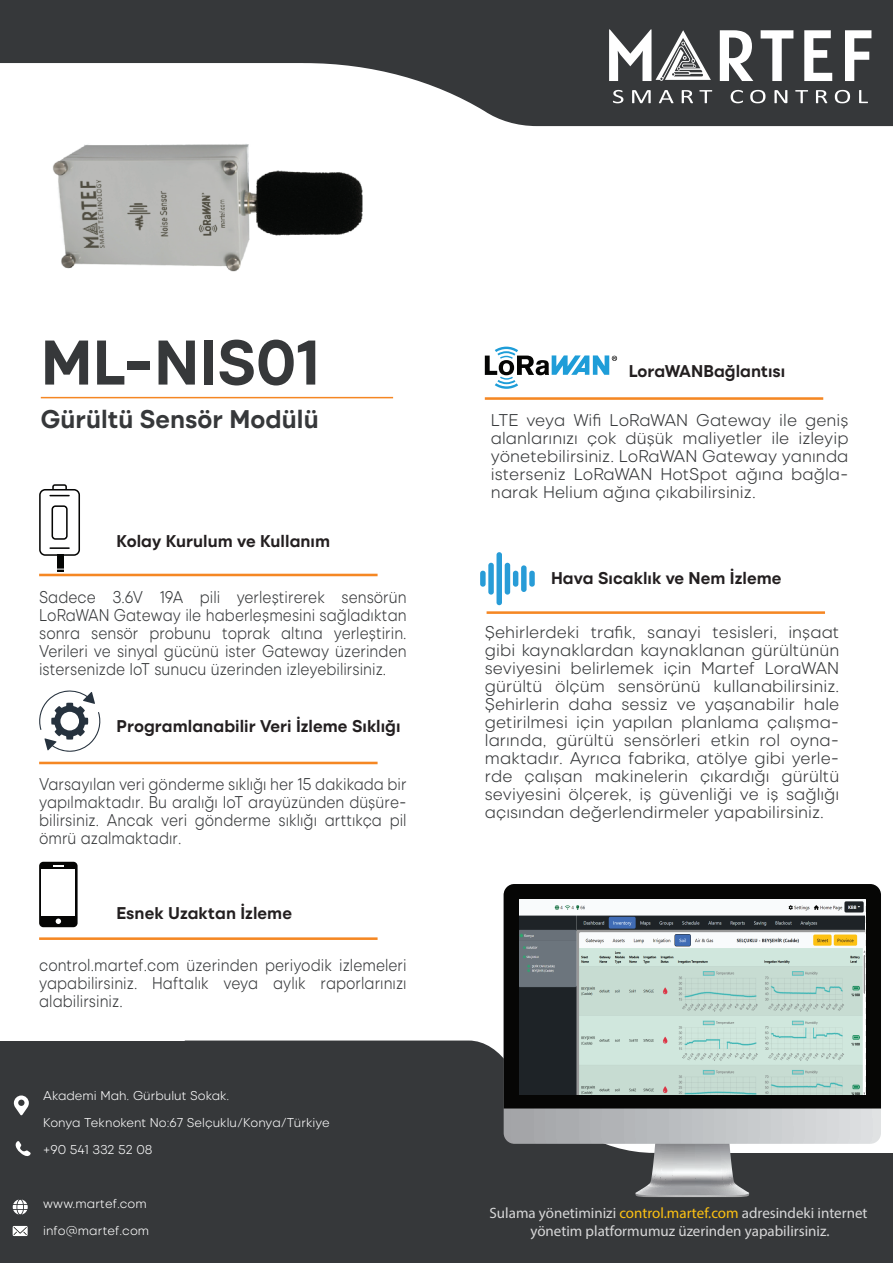
<style>
.page{position:relative;width:893px;height:1263px;background:#fff}
.page>*{position:absolute;margin:0;border:0;box-sizing:border-box;transform-origin:0 0}
.t1{font:700 62.85px "Izmir";letter-spacing:.005em;color:#36383a}
.t2{font:700 25.5px "Izmir";letter-spacing:.005em;color:#36383a}
.t3{font:300 16.95px/18px "Izmir";letter-spacing:.005em;color:#36383a;text-align:justify}
.t4{font:300 16.95px/18px "Izmir";letter-spacing:.005em;color:#36383a;text-align:justify;scale:.9 1}
.t5{font:700 16.95px "Izmir";letter-spacing:.005em;color:#231f20}
.t6{font:15px/18px "Myriad Pro";color:#d7d7d8;text-align:center}
.t7{font:300 12.75px/27px "Izmir";letter-spacing:.005em;color:#fff}
.s1{color:#fdc112}
</style>
<div class="page">
<div style="left:185px;top:1040px;width:708px;height:223px;background:#36383a"></div>
<div style="left:0;top:1040px;width:185px;height:223px;background:#36383a"></div>
<hr style="left:39px;top:574px;width:339px;height:2px;background:#f58723">
<hr style="left:39px;top:762px;width:339px;height:2px;background:#f58723">
<hr style="left:39px;top:937px;width:339px;height:3px;background:#f58723">
<hr style="left:485px;top:397px;width:338px;height:3px;background:#f58723">
<hr style="left:487px;top:611px;width:338px;height:3px;background:#f58723">
<svg style="left:485px;top:347px;width:132px;height:42px"></svg>
<svg style="left:0;top:0;width:893px;height:126px;fill:#36383a"></svg>
<hr style="left:41px;top:397px;width:352px;height:1px;background:#f58723">
<div style="left:39px;top:862px;width:39px;height:65px;background:#050504;border-radius:4px"></div>
<div style="left:42px;top:869px;width:33px;height:47px;background:#fff"></div>
<svg style="left:56px;top:918px;width:5px;height:6px"></svg>
<svg style="left:13px;top:1226px;width:15px;height:10px"></svg>
<svg style="left:14px;top:1227px;width:13px;height:8px"></svg>
<svg style="left:15px;top:1141px;width:16px;height:15px"></svg>
<svg style="left:13px;top:1199px;width:15px;height:15px"></svg>
<svg style="left:14px;top:1095px;width:15px;height:20px"></svg>
<svg style="left:39px;top:690px;width:62px;height:62px"></svg>
<svg style="left:720px;top:30px;width:33px;height:51px"></svg>
<svg style="left:761px;top:30px;width:32px;height:51px"></svg>
<svg style="left:804px;top:30px;width:28px;height:51px"></svg>
<svg style="left:845px;top:30px;width:26px;height:51px"></svg>
<svg style="left:613px;top:90px;width:10px;height:13px"></svg>
<svg style="left:632px;top:90px;width:19px;height:13px"></svg>
<svg style="left:659px;top:90px;width:14px;height:13px"></svg>
<svg style="left:682px;top:90px;width:11px;height:13px"></svg>
<svg style="left:699px;top:90px;width:13px;height:13px"></svg>
<svg style="left:731px;top:90px;width:12px;height:13px"></svg>
<svg style="left:750px;top:90px;width:15px;height:13px"></svg>
<svg style="left:774px;top:90px;width:13px;height:13px"></svg>
<svg style="left:795px;top:90px;width:13px;height:13px"></svg>
<svg style="left:816px;top:90px;width:11px;height:13px"></svg>
<svg style="left:835px;top:90px;width:15px;height:13px"></svg>
<svg style="left:859px;top:90px;width:9px;height:13px"></svg>
<svg style="left:609px;top:29px;width:102px;height:52px"></svg>
<svg style="left:635px;top:1144px;width:114px;height:53px;background:#9fa0a2"></svg>
<svg style="left:504px;top:1108px;width:377px;height:36px;background:#bbbec0"></svg>
<svg style="left:504px;top:884px;width:377px;height:224px;background:#191918"></svg>
<img style="left:519px;top:900px;width:345px;height:194px">
<div style="left:534px;top:920px;width:29px;height:6px;background:#1e2327"></div>
<div style="left:520px;top:905px;width:33px;height:8px;background:#f9fbfc"></div>
<svg style="left:39px;top:484px;width:41px;height:72px"></svg>
<img style="left:57px;top:555px;width:7px;height:17px">
<svg style="left:480px;top:552px;width:55px;height:53px"></svg>
<img style="left:53px;top:144px;width:310px;height:127px">
<h1 class="t1" style="left:41px;top:318px;width:280px">ML-NIS01</h1>
<h2 class="t2" style="left:41px;top:401px;width:279px">Gürültü Sensör Modülü</h2>
<p class="t5" style="left:116px;top:529px;width:215px">Kolay Kurulum ve Kullanım</p>
<p class="t4" style="left:39px;top:587px;width:410px">Sadece 3.6V 19A pili yerleştirerek sensörün LoRaWAN Gateway ile haberleşmesini sağladıktan sonra sensör probunu toprak altına yerleştirin.<br>Verileri ve sinyal gücünü ister Gateway üzerinden istersenizde IoT sunucu üzerinden izleyebilirsiniz.</p>
<p class="t5" style="left:116px;top:714px;width:286px">Programlanabilir Veri İzleme Sıklığı</p>
<p class="t4" style="left:39px;top:774px;width:410px">Varsayılan veri gönderme sıklığı her 15 dakikada bir yapılmaktadır. Bu aralığı IoT arayüzünden düşüre&shy;bilirsiniz. Ancak veri gönderme sıklığı arttıkça pil ömrü azalmaktadır.</p>
<p class="t5" style="left:116px;top:901px;width:177px">Esnek Uzaktan İzleme</p>
<p class="t4" style="left:39px;top:955px;width:410px">control.martef.com üzerinden periyodik izlemeleri yapabilirsiniz. Haftalık veya aylık raporlarınızı alabilirsiniz.</p>
<p class="t7" style="left:43px;top:1081px;width:288px">Akademi Mah. Gürbulut Sokak.<br>Konya Teknokent No:67 Selçuklu/Konya/Türkiye +90 541 332 52 08</p>
<p class="t5" style="left:629px;top:359px;width:158px">LoraWANBağlantısı</p>
<p class="t3" style="left:491px;top:410px;width:359px">LTE veya Wifi LoRaWAN Gateway ile geniş alanlarınızı çok düşük maliyetler ile izleyip yönetebilirsiniz. LoRaWAN Gateway yanında isterseniz LoRaWAN HotSpot ağına bağla&shy;narak Helium ağına çıkabilirsiniz.</p>
<p class="t5" style="left:551px;top:566px;width:232px">Hava Sıcaklık ve Nem İzleme</p>
<p class="t3" style="left:485px;top:622px;width:356px">Şehirlerdeki trafik, sanayi tesisleri, inşaat gibi kaynaklardan kaynaklanan gürültünün seviyesini belirlemek için Martef LoraWAN gürültü ölçüm sensörünü kullanabilirsiniz.<br>Şehirlerin daha sessiz ve yaşanabilir hale getirilmesi için yapılan planlama çalışma&shy;larında, gürültü sensörleri etkin rol oyna&shy;maktadır. Ayrıca fabrika, atölye gibi yerle&shy;rde çalışan makinelerin çıkardığı gürültü seviyesini ölçerek, iş güvenliği ve iş sağlığı açısından değerlendirmeler yapabilirsiniz.</p>
<p class="t7" style="left:43px;top:1189px;width:107px">www.martef.com info@martef.com</p>
<p class="t6" style="left:490px;top:1204px;width:379px">Sulama yönetiminizi <span class="s1">control.martef.com</span> adresindeki internet yönetim platformumuz üzerinden yapabilirsiniz.</p>
</div>
